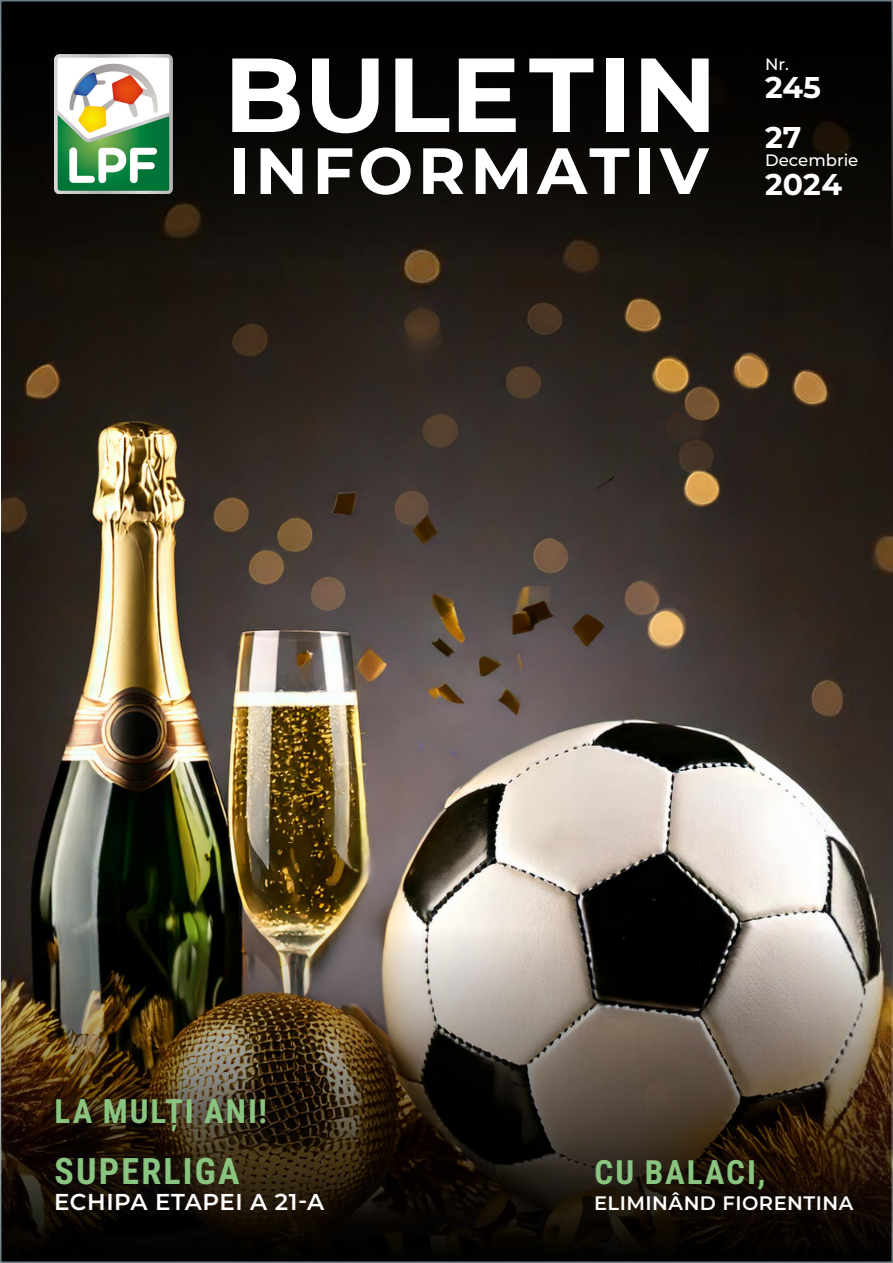
<style>
.page{position:relative;width:893px;height:1263px;background:#fff}
.page>*{position:absolute;margin:0;border:0;box-sizing:border-box;transform-origin:0 0}
.t1{font:700 105px "Montserrat";color:#fff}
.t2{font:700 65.25px "Montserrat";letter-spacing:.07em;color:#fff}
.t3{font:700 36px "Roboto Condensed";letter-spacing:.06em;color:#89c480}
.t4{font:700 33px "Roboto Condensed";letter-spacing:.06em;color:#89c480}
.t5{font:700 30px "Montserrat";color:#fff}
.t6{font:600 22.95px "Montserrat";letter-spacing:.025em;color:#fff}
.t7{font:600 19.5px "Montserrat";letter-spacing:.025em;color:#fff}
.t8{font:500 16.5px "Montserrat";color:#fff}
</style>
<div class="page">
<img style="left:2px;top:261px;width:891px;height:667px">
<div style="left:0;top:0;width:893px;height:261px;background:linear-gradient(to bottom,#000,#17120d);border:2px solid #6c7d86"></div>
<img style="left:0;top:928px;width:893px;height:335px">
<div style="left:576px;top:1141px;width:295px;height:89px;background:#231f20;opacity:.75"></div>
<div style="left:36px;top:1080px;width:249px;height:69px;background:#231f20;opacity:.75"></div>
<img style="left:54px;top:54px;width:119px;height:140px">
<div style="left:36px;top:1138px;width:306px;height:92px;background:#231f20;opacity:.75"></div>
<p class="t1" style="left:224px;top:19px;width:495px">BULETIN</p>
<p class="t2" style="left:229px;top:124px;width:481px">INFORMATIV</p>
<p class="t8" style="left:765px;top:53px;width:25px">Nr.</p>
<p class="t5" style="left:765px;top:66px;width:57px">245</p>
<p class="t5" style="left:765px;top:115px;width:38px">27</p>
<p class="t8" style="left:765px;top:149px;width:95px">Decembrie</p>
<p class="t5" style="left:765px;top:162px;width:79px">2024</p>
<p class="t4" style="left:55px;top:1088px;width:214px">LA MULȚI ANI!</p>
<p class="t3" style="left:55px;top:1146px;width:186px">SUPERLIGA</p>
<p class="t6" style="left:54px;top:1185px;width:272px">ECHIPA ETAPEI A 21-A</p>
<p class="t4" style="left:595px;top:1149px;width:172px">CU BALACI,</p>
<p class="t7" style="left:594px;top:1189px;width:261px">ELIMINÂND FIORENTINA</p>
</div>
